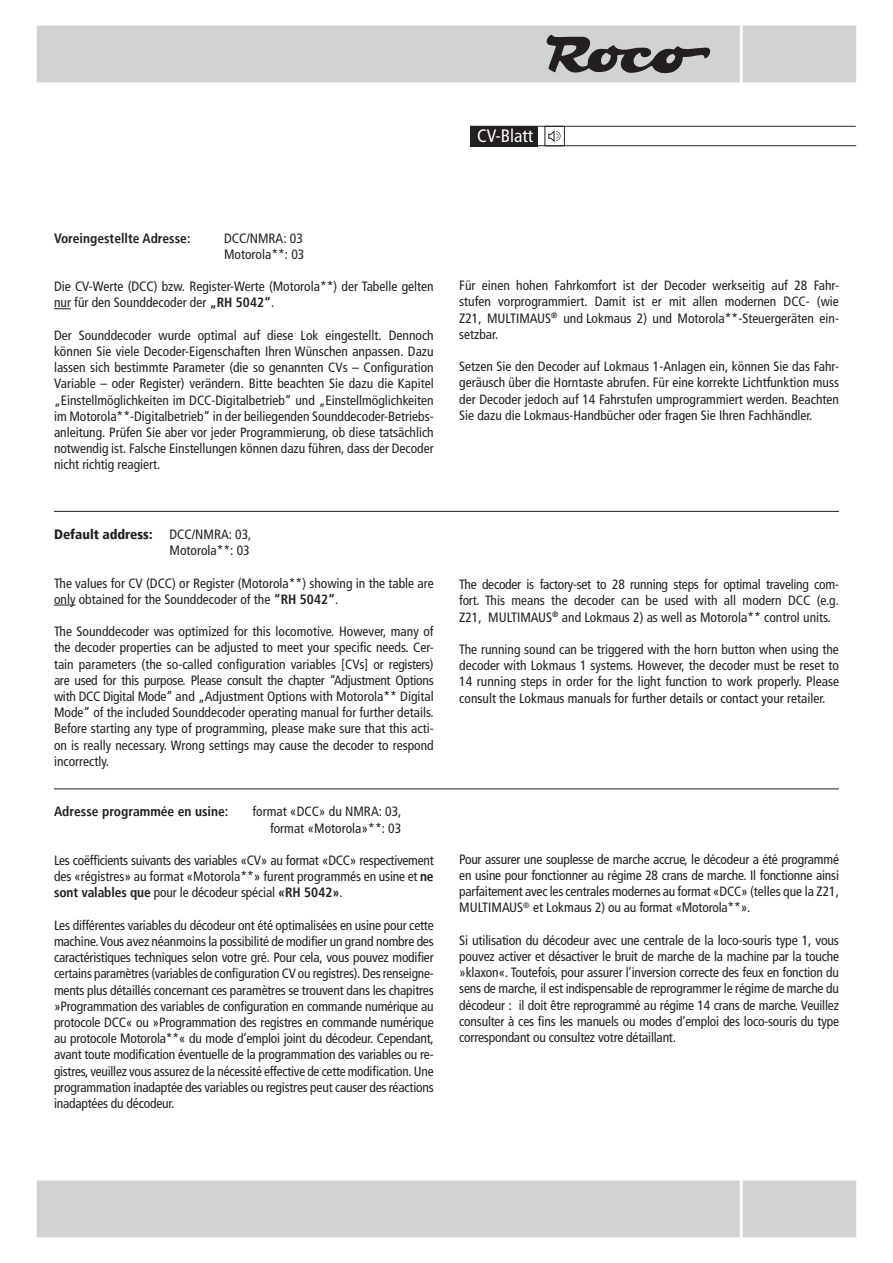
<style>
.page{position:relative;width:893px;height:1263px;background:#fff}
.page>*{position:absolute;margin:0;border:0;box-sizing:border-box;transform-origin:0 0}
.t1{font:condensed 18px "Frutiger LT";color:#fff}
.t2{font:condensed 13.5px/16.2px "Frutiger LT";color:#231f20;text-align:justify}
.t3{font:700 condensed 13.5px "Frutiger LT";color:#231f20}
.t4{font:900 condensed 13.5px "Frutiger LT";color:#231f20}
.s1{font-weight:700}
</style>
<div class="page">
<svg style="left:54px;top:308px;width:17px;height:1px"></svg>
<svg style="left:54px;top:605px;width:22px;height:1px"></svg>
<hr style="left:54px;top:511px;width:785px;height:1px;background:#231f20">
<div style="left:37px;top:26px;width:819px;height:56px;background:#d1d2d4"></div>
<hr style="left:740px;top:20px;width:3px;height:63px;background:#fff">
<svg style="left:547px;top:35px;width:163px;height:38px"></svg>
<div style="left:470px;top:126px;width:67px;height:21px;background:#231f20"></div>
<hr style="left:470px;top:126px;width:386px;height:1px;background:#231f20">
<hr style="left:470px;top:145px;width:386px;height:1px;background:#231f20">
<div style="left:544px;top:126px;width:21px;height:20px;border:1px solid #231f20"></div>
<svg style="left:548px;top:130px;width:12px;height:12px"></svg>
<div style="left:37px;top:1180px;width:819px;height:57px;background:#d1d2d4"></div>
<hr style="left:740px;top:1177px;width:3px;height:63px;background:#fff">
<hr style="left:54px;top:788px;width:785px;height:1px;background:#231f20">
<h1 class="t1" style="left:477px;top:126px;width:58px">CV-Blatt</h1>
<p class="t3" style="left:54px;top:230px;width:138px">Voreingestellte Adresse:</p>
<p class="t2" style="left:224px;top:230px;width:82px">DCC/NMRA: 03<br>Motorola**: 03</p>
<p class="t2" style="left:54px;top:278px;width:381px">Die CV-Werte (DCC) bzw. Register-Werte (Motorola**) der Tabelle gelten nur für den Sounddecoder der <span class="s1">„RH 5042“</span>.</p>
<p class="t2" style="left:54px;top:327px;width:381px">Der Sounddecoder wurde optimal auf diese Lok eingestellt. Dennoch können Sie viele Decoder-Eigenschaften Ihren Wünschen anpassen. Dazu lassen sich bestimmte Parameter (die so genannten CVs – Configuration Variable – oder Register) verändern. Bitte beachten Sie dazu die Kapitel „Einstellmöglichkeiten im DCC-Digitalbetrieb“ und „Einstellmöglichkeiten im Motorola**-Digitalbetrieb“ in der beiliegenden Sounddecoder-Betriebs&shy;anleitung. Prüfen Sie aber vor jeder Programmierung, ob diese tatsächlich notwendig ist. Falsche Einstellungen können dazu führen, dass der Decoder nicht richtig reagiert.</p>
<p class="t4" style="left:54px;top:526px;width:100px">Default address:</p>
<p class="t2" style="left:170px;top:526px;width:83px">DCC/NMRA: 03,<br>Motorola**: 03</p>
<p class="t2" style="left:54px;top:575px;width:381px">The values for CV (DCC) or Register (Motorola**) showing in the table are only obtained for the Sounddecoder of the <span class="s1">“RH 5042“</span>.</p>
<p class="t2" style="left:54px;top:623px;width:381px">The Sounddecoder was optimized for this locomotive. However, many of the decoder properties can be adjusted to meet your specific needs. Cer&shy;tain parameters (the so-called configuration variables [CVs] or registers) are used for this purpose. Please consult the chapter “Adjustment Options with DCC Digital Mode“ and „Adjustment Options with Motorola** Digital Mode“ of the included Sounddecoder operating manual for further details.<br>Before starting any type of programming, please make sure that this acti&shy;on is really necessary. Wrong settings may cause the decoder to respond incorrectly.</p>
<p class="t3" style="left:54px;top:804px;width:176px">Adresse programmée en usine:</p>
<p class="t2" style="left:252px;top:804px;width:150px;text-align:right">format «DCC» du NMRA: 03, format «Motorola»**: 03</p>
<p class="t2" style="left:54px;top:852px;width:381px">Les coëfficients suivants des variables «CV» au format «DCC» respectivement des «régistres» au format «Motorola**» furent programmés en usine et <span class="s1">ne sont valables que</span> pour le décodeur spécial <span class="s1">«RH 5042»</span>.</p>
<p class="t2" style="left:54px;top:917px;width:381px">Les différentes variables du décodeur ont été optimalisées en usine pour cette machine. Vous avez néanmoins la possibilité de modifier un grand nombre des caractéristiques techniques selon votre gré. Pour cela, vous pouvez modifier certains paramètres (variables de configuration CV ou registres). Des renseigne&shy;ments plus détaillés concernant ces paramètres se trouvent dans les chapitres »Programmation des variables de configuration en commande numérique au protocole DCC« ou »Programmation des registres en commande numérique au protocole Motorola**« du mode d’emploi joint du décodeur. Cependant, avant toute modification éventuelle de la programmation des variables ou re&shy;gistres, veuillez vous assurez de la nécessité effective de cette modification. Une programmation inadaptée des variables ou registres peut causer des réactions inadaptées du décodeur.</p>
<p class="t2" style="left:459px;top:278px;width:381px">Für einen hohen Fahrkomfort ist der Decoder werkseitig auf 28 Fahr&shy;stufen vorprogrammiert. Damit ist er mit allen modernen DCC- (wie Z21, MULTIMAUS<sup>®</sup> und Lokmaus 2) und Motorola**-Steuergeräten ein&shy;setzbar.</p>
<p class="t2" style="left:459px;top:359px;width:381px">Setzen Sie den Decoder auf Lokmaus 1-Anlagen ein, können Sie das Fahr&shy;geräusch über die Horntaste abrufen. Für eine korrekte Lichtfunktion muss der Decoder jedoch auf 14 Fahrstufen umprogrammiert werden. Beachten Sie dazu die Lokmaus-Handbücher oder fragen Sie Ihren Fachhändler.</p>
<p class="t2" style="left:459px;top:576px;width:381px">The decoder is factory-set to 28 running steps for optimal traveling com&shy;fort. This means the decoder can be used with all modern DCC (e.g.<br>Z21, MULTIMAUS<sup>®</sup> and Lokmaus 2) as well as Motorola** control units.</p>
<p class="t2" style="left:459px;top:641px;width:381px">The running sound can be triggered with the horn button when using the decoder with Lokmaus 1 systems. However, the decoder must be reset to 14 running steps in order for the light function to work properly. Please consult the Lokmaus manuals for further details or contact your retailer.</p>
<p class="t2" style="left:459px;top:851px;width:381px">Pour assurer une souplesse de marche accrue, le décodeur a été programmé en usine pour fonctionner au régime 28 crans de marche. Il fonctionne ainsi parfaitement avec les centrales modernes au format «DCC» (telles que la Z21, MULTIMAUS<sup>®</sup> et Lokmaus 2) ou au format «Motorola**».</p>
<p class="t2" style="left:459px;top:932px;width:381px">Si utilisation du décodeur avec une centrale de la loco-souris type 1, vous pouvez activer et désactiver le bruit de marche de la machine par la touche »klaxon«. Toutefois, pour assurer l’inversion correcte des feux en fonction du sens de marche, il est indispensable de reprogrammer le régime de marche du décodeur : il doit être reprogrammé au régime 14 crans de marche. Veuillez consulter à ces fins les manuels ou modes d’emploi des loco-souris du type correspondant ou consultez votre détaillant.</p>
</div>
